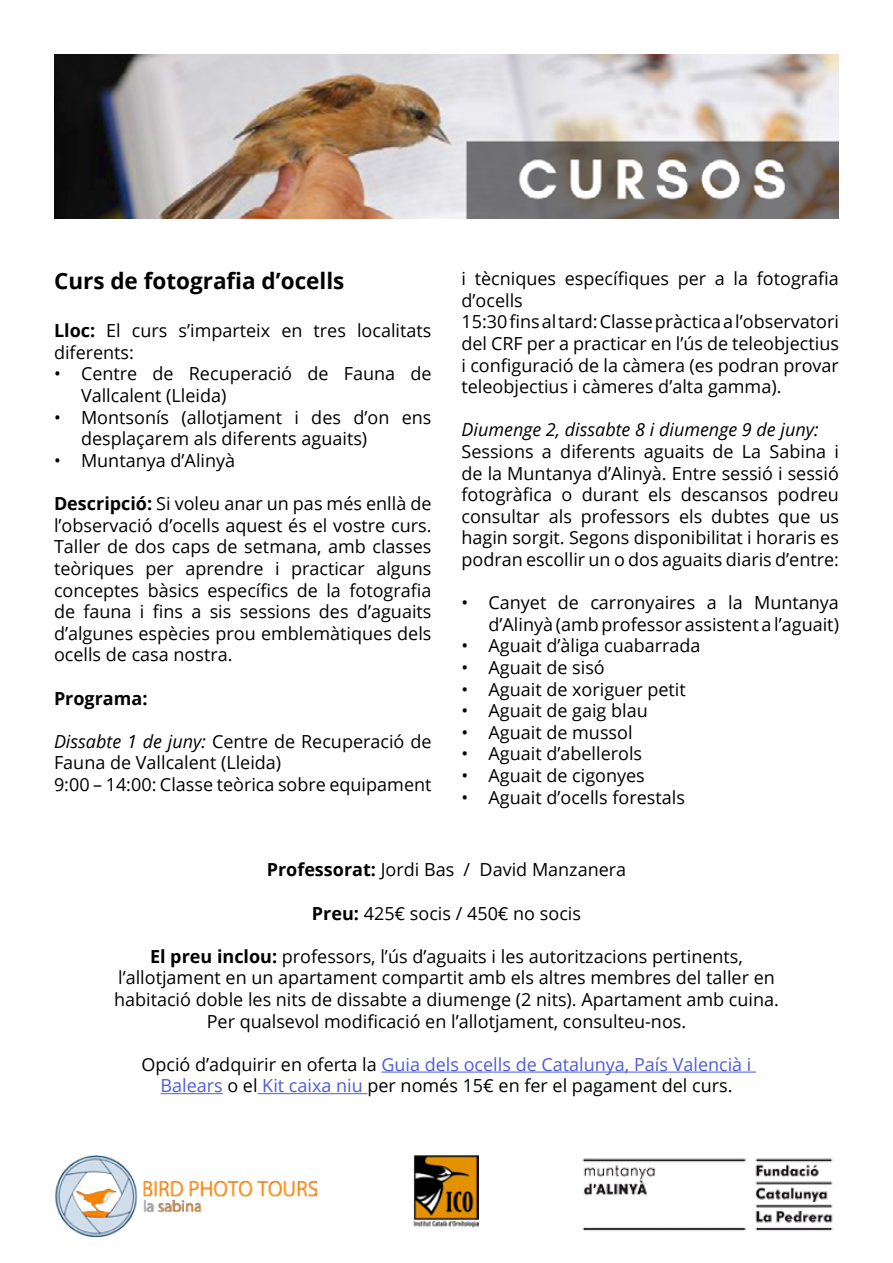
<style>
.page{position:relative;width:893px;height:1263px;background:#fff}
.page>*{position:absolute;margin:0;border:0;box-sizing:border-box;transform-origin:0 0}
.t1{font:700 22.5px "Open Sans";color:#000}
.t2{font:18px/21.6px "Open Sans";color:#000}
.t3{font:italic 18px "Open Sans";color:#000}
.t4{font:700 18px "Open Sans";color:#000}
.s1{font-weight:700}
.s2{font-style:italic}
.s3{color:#4f5cd6}
</style>
<div class="page">
<img style="left:413px;top:1155px;width:66px;height:73px">
<img style="left:54px;top:54px;width:785px;height:165px">
<hr style="left:381px;top:1071px;width:375px;height:1px;background:#4f5cd6">
<hr style="left:160px;top:1093px;width:63px;height:1px;background:#4f5cd6">
<hr style="left:258px;top:1093px;width:109px;height:1px;background:#4f5cd6">
<img style="left:55px;top:1155px;width:262px;height:82px">
<img style="left:582px;top:1158px;width:251px;height:73px">
<p class="t1" style="left:54px;top:265px;width:292px">Curs de fotografia d’ocells</p>
<p class="t2" style="left:54px;top:319px;width:379px"><span class="s1">Lloc:</span> El curs s’imparteix en tres localitats diferents:</p>
<p class="t2" style="left:81px;top:363px;width:352px;text-indent:-27px">• Centre de Recuperació de Fauna de<br>Vallcalent (Lleida)</p>
<p class="t2" style="left:81px;top:406px;width:352px;text-indent:-27px">• Montsonís (allotjament i des d’on ens desplaçarem als diferents aguaits)</p>
<p class="t2" style="left:54px;top:449px;width:183px">• Muntanya d’Alinyà</p>
<p class="t2" style="left:54px;top:492px;width:379px;text-align:justify"><span class="s1">Descripció:</span> Si voleu anar un pas més enllà de l’observació d’ocells aquest és el vostre curs.<br>Taller de dos caps de setmana, amb classes teòriques per aprendre i practicar alguns conceptes bàsics específics de la fotografia de fauna i fins a sis sessions des d’aguaits d’algunes espècies prou emblemàtiques dels ocells de casa nostra.</p>
<p class="t4" style="left:54px;top:685px;width:95px">Programa:</p>
<p class="t2" style="left:54px;top:730px;width:379px"><span class="s2">Dissabte 1 de juny:</span> Centre de Recuperació de<br>Fauna de Vallcalent (Lleida)<br>9:00 – 14:00: Classe teòrica sobre equipament</p>
<p class="t2" style="left:461px;top:267px;width:379px">i tècniques específiques per a la fotografia d’ocells<br>15:30 fins al tard: Classe pràctica a l’observatori del CRF per a practicar en l’ús de teleobjectius i configuració de la càmera (es podran provar teleobjectius i càmeres d’alta gamma).</p>
<p class="t3" style="left:461px;top:418px;width:359px">Diumenge 2, dissabte 8 i diumenge 9 de juny:</p>
<p class="t2" style="left:461px;top:440px;width:379px;text-align:justify">Sessions a diferents aguaits de La Sabina i de la Muntanya d’Alinyà. Entre sessió i sessió fotogràfica o durant els descansos podreu consultar als professors els dubtes que us hagin sorgit. Segons disponibilitat i horaris es podran escollir un o dos aguaits diaris d’entre:</p>
<p class="t2" style="left:461px;top:591px;width:379px;text-align:right">• Canyet de carronyaires a la Muntanya d’Alinyà (amb professor assistent a l’aguait)</p>
<p class="t2" style="left:461px;top:635px;width:241px">• Aguait d’àliga cuabarrada</p>
<p class="t2" style="left:461px;top:656px;width:145px">• Aguait de sisó</p>
<p class="t2" style="left:461px;top:678px;width:226px">• Aguait de xoriguer petit</p>
<p class="t2" style="left:461px;top:699px;width:188px">• Aguait de gaig blau</p>
<p class="t2" style="left:461px;top:721px;width:173px">• Aguait de mussol</p>
<p class="t2" style="left:461px;top:743px;width:182px">• Aguait d’abellerols</p>
<p class="t2" style="left:461px;top:764px;width:185px">• Aguait de cigonyes</p>
<p class="t2" style="left:461px;top:786px;width:225px">• Aguait d’ocells forestals</p>
<p class="t2" style="left:267px;top:858px;width:361px"><span class="s1">Professorat:</span> Jordi Bas / David Manzanera</p>
<p class="t2" style="left:312px;top:902px;width:271px"><span class="s1">Preu:</span> 425€ socis / 450€ no socis</p>
<p class="t2" style="left:114px;top:945px;width:666px;text-align:center"><span class="s1">El preu inclou:</span> professors, l’ús d’aguaits i les autoritzacions pertinents, l’allotjament en un apartament compartit amb els altres membres del taller en habitació doble les nits de dissabte a diumenge (2 nits). Apartament amb cuina.<br>Per qualsevol modificació en l’allotjament, consulteu-nos.</p>
<p class="t2" style="left:141px;top:1053px;width:612px;text-align:center">Opció d’adquirir en oferta la <span class="s3">Guia dels ocells de Catalunya, País Valencià i<br>Balears</span> o el <span class="s3">Kit caixa niu</span> per només 15€ en fer el pagament del curs.</p>
</div>
